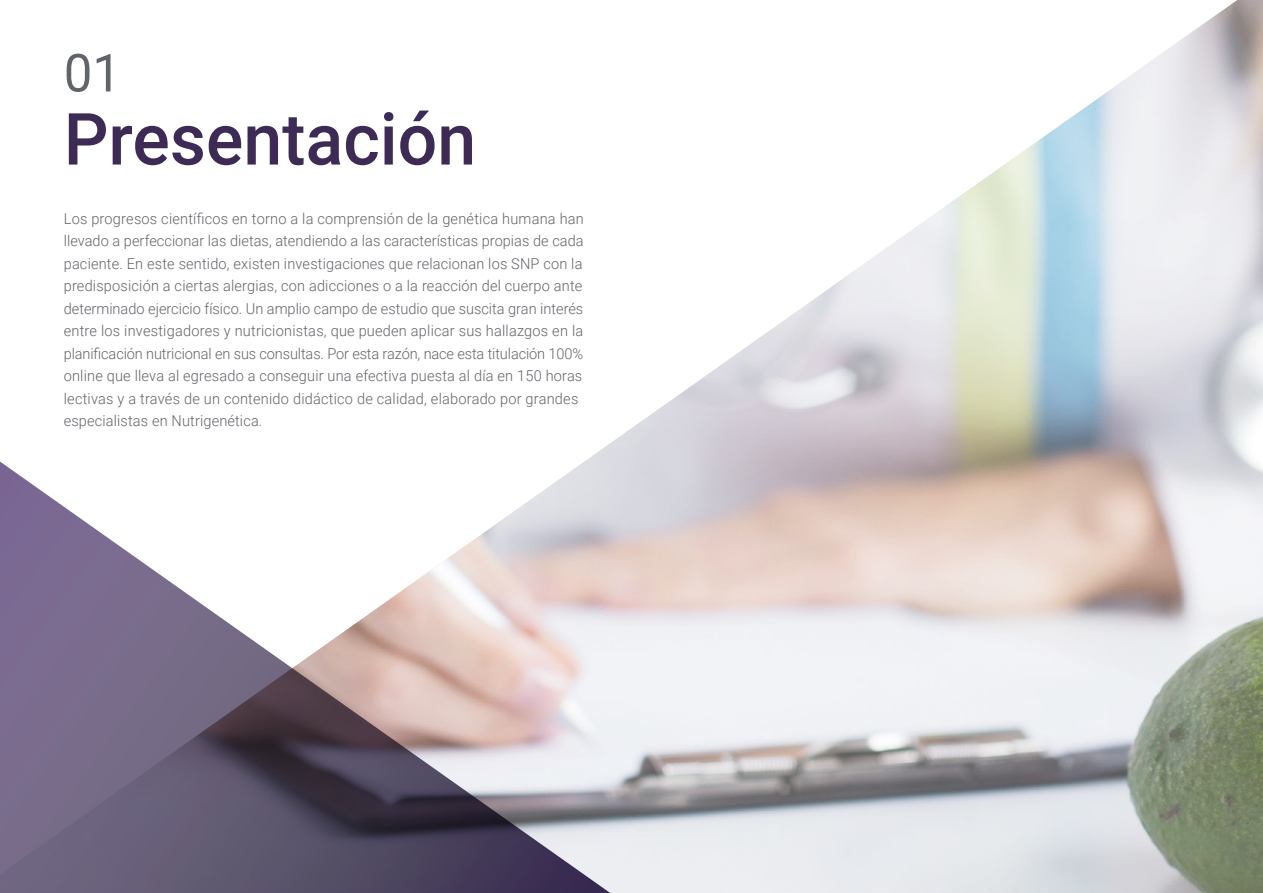
<style>
.page{position:relative;width:1263px;height:893px;background:#fff}
.page>*{position:absolute;margin:0;border:0;box-sizing:border-box;transform-origin:0 0}
.t1{font:500 72px "Roboto";color:#3d2b56}
.t2{font:52.5px "Roboto";color:#61646a}
.t3{font:300 15px/22.5px "Roboto";letter-spacing:.01em;color:#61646a}
</style>
<div class="page">
<img style="left:607px;top:0;width:656px;height:893px">
<svg style="left:0;top:446px;width:640px;height:447px"></svg>
<h2 class="t2" style="left:64px;top:36px;width:59px">01</h2>
<h1 class="t1" style="left:64px;top:89px;width:414px">Presentación</h1>
<p class="t3" style="left:64px;top:207px;width:522px">Los progresos científicos en torno a la comprensión de la genética humana han llevado a perfeccionar las dietas, atendiendo a las características propias de cada paciente. En este sentido, existen investigaciones que relacionan los SNP con la predisposición a ciertas alergias, con adicciones o a la reacción del cuerpo ante determinado ejercicio físico. Un amplio campo de estudio que suscita gran interés entre los investigadores y nutricionistas, que pueden aplicar sus hallazgos en la planificación nutricional en sus consultas. Por esta razón, nace esta titulación 100% online que lleva al egresado a conseguir una efectiva puesta al día en 150 horas lectivas y a través de un contenido didáctico de calidad, elaborado por grandes especialistas en Nutrigenética.</p>
</div>
